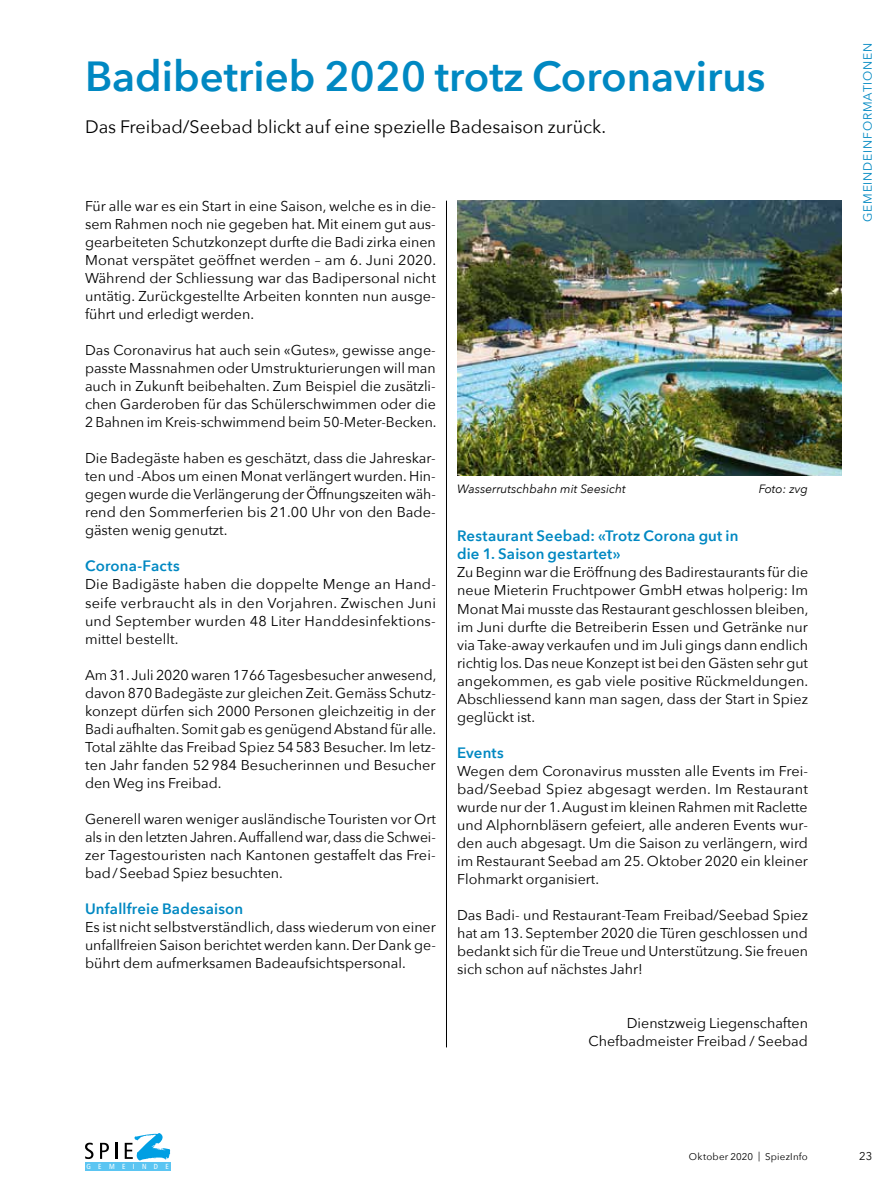
<style>
.page{position:relative;width:893px;height:1191px;background:#fff}
.page>*{position:absolute;margin:0;border:0;box-sizing:border-box;transform-origin:0 0}
.t1{font:600 42px "Avenir Next";color:#0088c2}
.t2{font:18px "Avenir Next";color:#000}
.t3{font:600 15px/18px "Avenir Next";letter-spacing:.01em;color:#0088c2}
.t4{font:14.25px/18px "Avenir Next";color:#000;text-align:justify}
.t5{font:italic 12px "Avenir Next";color:#000}
.t6{font:12px "Avenir Next";letter-spacing:.07em;color:#0088c2}
.t7{font:11.25px "Avenir Next";color:#000}
.t8{font:9.75px "Avenir Next";letter-spacing:.02em;color:#000}
.t9{font:condensed 7.35px "Frutiger";letter-spacing:1em;color:#fff}
</style>
<div class="page">
<svg style="left:85px;top:1142px;width:8px;height:17px"></svg>
<svg style="left:100px;top:1142px;width:9px;height:16px"></svg>
<svg style="left:115px;top:1142px;width:2px;height:16px"></svg>
<div style="left:85px;top:1162px;width:85px;height:8px;background:#5bc5f2"></div>
<svg style="left:125px;top:1133px;width:45px;height:27px"></svg>
<hr style="left:446px;top:201px;width:1px;height:846px;background:#000">
<img style="left:457px;top:200px;width:385px;height:275px">
<h1 class="t1" style="left:85px;top:40px;width:682px">Badibetrieb 2020 trotz Coronavirus</h1>
<p class="t2" style="left:85px;top:111px;width:522px">Das Freibad/Seebad blickt auf eine spezielle Badesaison zurück.</p>
<p class="t4" style="left:85px;top:196px;width:353px">Für alle war es ein Start in eine Saison, welche es in die&shy;sem Rahmen noch nie gegeben hat. Mit einem gut aus&shy;gearbeiteten Schutzkonzept durfte die Badi zirka einen Monat verspätet geöffnet werden – am 6. Juni 2020.<br>Während der Schliessung war das Badipersonal nicht untätig. Zurückgestellte Arbeiten konnten nun ausge&shy;führt und erledigt werden.</p>
<p class="t4" style="left:85px;top:340px;width:353px">Das Coronavirus hat auch sein «Gutes», gewisse ange&shy;passte Massnahmen oder Umstrukturierungen will man auch in Zukunft beibehalten. Zum Beispiel die zusätzli&shy;chen Garderoben für das Schülerschwimmen oder die 2 Bahnen im Kreis-schwimmend beim 50-Meter-Becken.</p>
<p class="t4" style="left:85px;top:449px;width:352px">Die Badegäste haben es geschätzt, dass die Jahreskar&shy;ten und -Abos um einen Monat verlängert wurden. Hin&shy;gegen wurde die Verlängerung der Öffnungszeiten wäh&shy;rend den Sommerferien bis 21.00 Uhr von den Bade&shy;gästen wenig genutzt.</p>
<p class="t3" style="left:85px;top:557px;width:96px">Corona-Facts</p>
<p class="t4" style="left:85px;top:575px;width:352px">Die Badigäste haben die doppelte Menge an Hand&shy;seife verbraucht als in den Vorjahren. Zwischen Juni und September wurden 48 Liter Handdesinfektions&shy;mittel bestellt.</p>
<p class="t4" style="left:85px;top:665px;width:353px">Am 31. Juli 2020 waren 1766 Tagesbesucher anwesend, davon 870 Badegäste zur gleichen Zeit. Gemäss Schutz&shy;konzept dürfen sich 2000 Personen gleichzeitig in der Badi aufhalten. Somit gab es genügend Abstand für alle.<br>Total zählte das Freibad Spiez 54583 Besucher. Im letz&shy;ten Jahr fanden 52984 Besucherinnen und Besucher den Weg ins Freibad.</p>
<p class="t4" style="left:85px;top:809px;width:352px">Generell waren weniger ausländische Touristen vor Ort als in den letzten Jahren. Auffallend war, dass die Schwei&shy;zer Tagestouristen nach Kantonen gestaffelt das Frei&shy;bad/Seebad Spiez besuchten.</p>
<p class="t3" style="left:85px;top:899px;width:160px">Unfallfreie Badesaison</p>
<p class="t4" style="left:85px;top:917px;width:352px">Es ist nicht selbstverständlich, dass wiederum von einer unfallfreien Saison berichtet werden kann. Der Dank ge&shy;bührt dem aufmerksamen Badeaufsichtspersonal.</p>
<p class="t5" style="left:457px;top:479px;width:170px">Wasserrutschbahn mit Seesicht</p>
<p class="t5" style="left:759px;top:479px;width:51px">Foto: zvg</p>
<p class="t3" style="left:457px;top:527px;width:283px">Restaurant Seebad: «Trotz Corona gut in die 1. Saison gestartet»</p>
<p class="t4" style="left:457px;top:563px;width:353px">Zu Beginn war die Eröffnung des Badirestaurants für die neue Mieterin Fruchtpower GmbH etwas holperig: Im Monat Mai musste das Restaurant geschlossen bleiben, im Juni durfte die Betreiberin Essen und Getränke nur via Take-away verkaufen und im Juli gings dann endlich richtig los. Das neue Konzept ist bei den Gästen sehr gut angekommen, es gab viele positive Rückmeldungen.<br>Abschliessend kann man sagen, dass der Start in Spiez geglückt ist.</p>
<p class="t3" style="left:457px;top:743px;width:48px">Events</p>
<p class="t4" style="left:457px;top:761px;width:352px">Wegen dem Coronavirus mussten alle Events im Frei&shy;bad/Seebad Spiez abgesagt werden. Im Restaurant wurde nur der 1. August im kleinen Rahmen mit Raclette und Alphornbläsern gefeiert, alle anderen Events wur&shy;den auch abgesagt. Um die Saison zu verlängern, wird im Restaurant Seebad am 25. Oktober 2020 ein kleiner Flohmarkt organisiert.</p>
<p class="t4" style="left:457px;top:905px;width:352px">Das Badi- und Restaurant-Team Freibad/Seebad Spiez hat am 13. September 2020 die Türen geschlossen und bedankt sich für die Treue und Unterstützung. Sie freuen sich schon auf nächstes Jahr!</p>
<p class="t4" style="left:589px;top:1013px;width:221px;text-align:right">Dienstzweig Liegenschaften<br>Chefbadmeister Freibad / Seebad</p>
<p class="t6" style="left:857px;top:222px;width:181px;rotate:-90deg">GEMEINDEINFORMATIONEN</p>
<p class="t9" style="left:86px;top:1162px;width:84px">GEMEINDE</p>
<p class="t8" style="left:689px;top:1148px;width:120px">Oktober 2020 | SpiezInfo</p>
<p class="t7" style="left:859px;top:1147px;width:15px">23</p>
</div>
